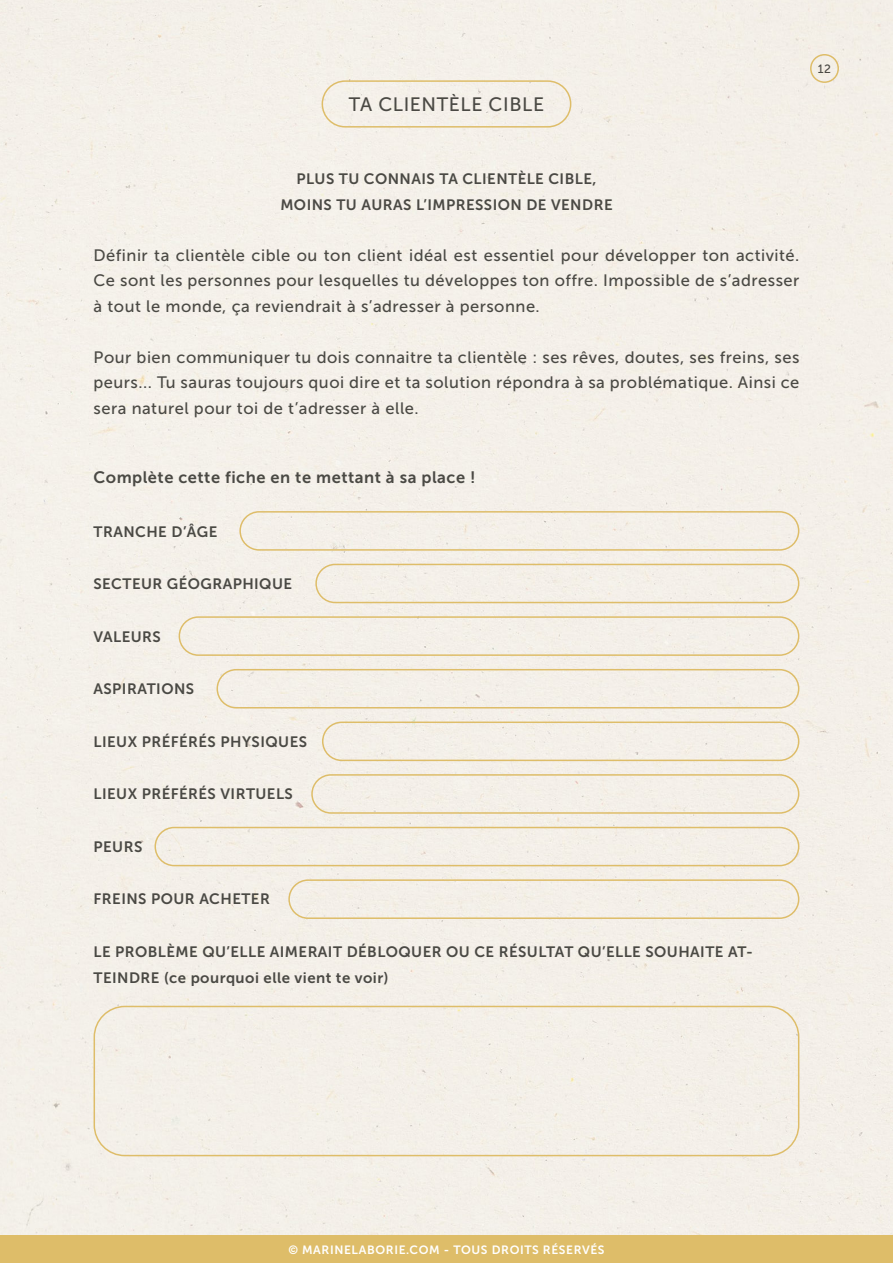
<style>
.page{position:relative;width:893px;height:1263px;background:#fff}
.page>*{position:absolute;margin:0;border:0;box-sizing:border-box;transform-origin:0 0}
.t1{font:19.35px "Museo Sans 500";letter-spacing:.03em;color:#4a4944}
.t2{font:16.5px/25.5px "Museo Sans 500";letter-spacing:.03em;color:#4a4944;text-align:justify}
.t3{font:16.5px "Museo Sans 700";letter-spacing:.03em;color:#4a4944}
.t4{font:15px/26.2px "Museo Sans 700";letter-spacing:.03em;color:#4a4944}
.t5{font:12px "Museo Sans 700";letter-spacing:.05em;color:#fff}
.t6{font:12px "Museo Sans 500";color:#4a4944}
</style>
<div class="page">
<div style="left:0;top:0;width:893px;height:1235px;background:#f4f0e9"></div>
<div style="left:0;top:1235px;width:893px;height:28px;background:#debd69"></div>
<div style="left:322px;top:80px;width:249px;height:48px;border:2px solid #debd69;border-radius:23px"></div>
<div style="left:239px;top:511px;width:560px;height:40px;border:2px solid #debd69;border-radius:19px"></div>
<div style="left:315px;top:564px;width:484px;height:39px;border:2px solid #debd69;border-radius:19px"></div>
<div style="left:179px;top:616px;width:620px;height:40px;border:2px solid #debd69;border-radius:19px"></div>
<div style="left:216px;top:669px;width:583px;height:39px;border:2px solid #debd69;border-radius:19px"></div>
<div style="left:311px;top:774px;width:488px;height:40px;border:2px solid #debd69;border-radius:19px"></div>
<div style="left:288px;top:879px;width:511px;height:40px;border:2px solid #debd69;border-radius:19px"></div>
<div style="left:322px;top:721px;width:477px;height:40px;border:2px solid #debd69;border-radius:19px"></div>
<div style="left:154px;top:827px;width:645px;height:39px;border:2px solid #debd69;border-radius:19px"></div>
<div style="left:94px;top:1006px;width:705px;height:150px;border:2px solid #debd69;border-radius:31px"></div>
<div style="left:810px;top:54px;width:29px;height:29px;border:2px solid #debd69;border-radius:14px"></div>
<p class="t1" style="left:349px;top:94px;width:197px">TA CLIENTÈLE CIBLE</p>
<p class="t6" style="left:818px;top:62px;width:15px">12</p>
<p class="t4" style="left:297px;top:166px;width:301px">PLUS TU CONNAIS TA CLIENTÈLE CIBLE,</p>
<p class="t4" style="left:280px;top:191px;width:334px">MOINS TU AURAS L’IMPRESSION DE VENDRE</p>
<p class="t2" style="left:94px;top:242px;width:707px">Définir ta clientèle cible ou ton client idéal est essentiel pour développer ton activité.<br>Ce sont les personnes pour lesquelles tu développes ton offre. Impossible de s’adresser à tout le monde, ça reviendrait à s’adresser à personne.</p>
<p class="t2" style="left:94px;top:344px;width:707px">Pour bien communiquer tu dois connaitre ta clientèle : ses rêves, doutes, ses freins, ses peurs... Tu sauras toujours quoi dire et ta solution répondra à sa problématique. Ainsi ce sera naturel pour toi de t’adresser à elle.</p>
<p class="t3" style="left:94px;top:468px;width:384px">Complète cette fiche en te mettant à sa place !</p>
<p class="t4" style="left:94px;top:518px;width:125px">TRANCHE D’ÂGE</p>
<p class="t4" style="left:94px;top:571px;width:200px">SECTEUR GÉOGRAPHIQUE</p>
<p class="t4" style="left:94px;top:623px;width:69px">VALEURS</p>
<p class="t4" style="left:94px;top:676px;width:102px">ASPIRATIONS</p>
<p class="t4" style="left:94px;top:728px;width:215px">LIEUX PRÉFÉRÉS PHYSIQUES</p>
<p class="t4" style="left:94px;top:781px;width:201px">LIEUX PRÉFÉRÉS VIRTUELS</p>
<p class="t4" style="left:94px;top:833px;width:50px">PEURS</p>
<p class="t4" style="left:94px;top:886px;width:178px">FREINS POUR ACHETER</p>
<p class="t4" style="left:94px;top:938px;width:661px">LE PROBLÈME QU’ELLE AIMERAIT DÉBLOQUER OU CE RÉSULTAT QU’ELLE SOUHAITE AT-<br>TEINDRE (ce pourquoi elle vient te voir)</p>
<p class="t5" style="left:288px;top:1243px;width:318px">© MARINELABORIE.COM - TOUS DROITS RÉSERVÉS</p>
</div>
